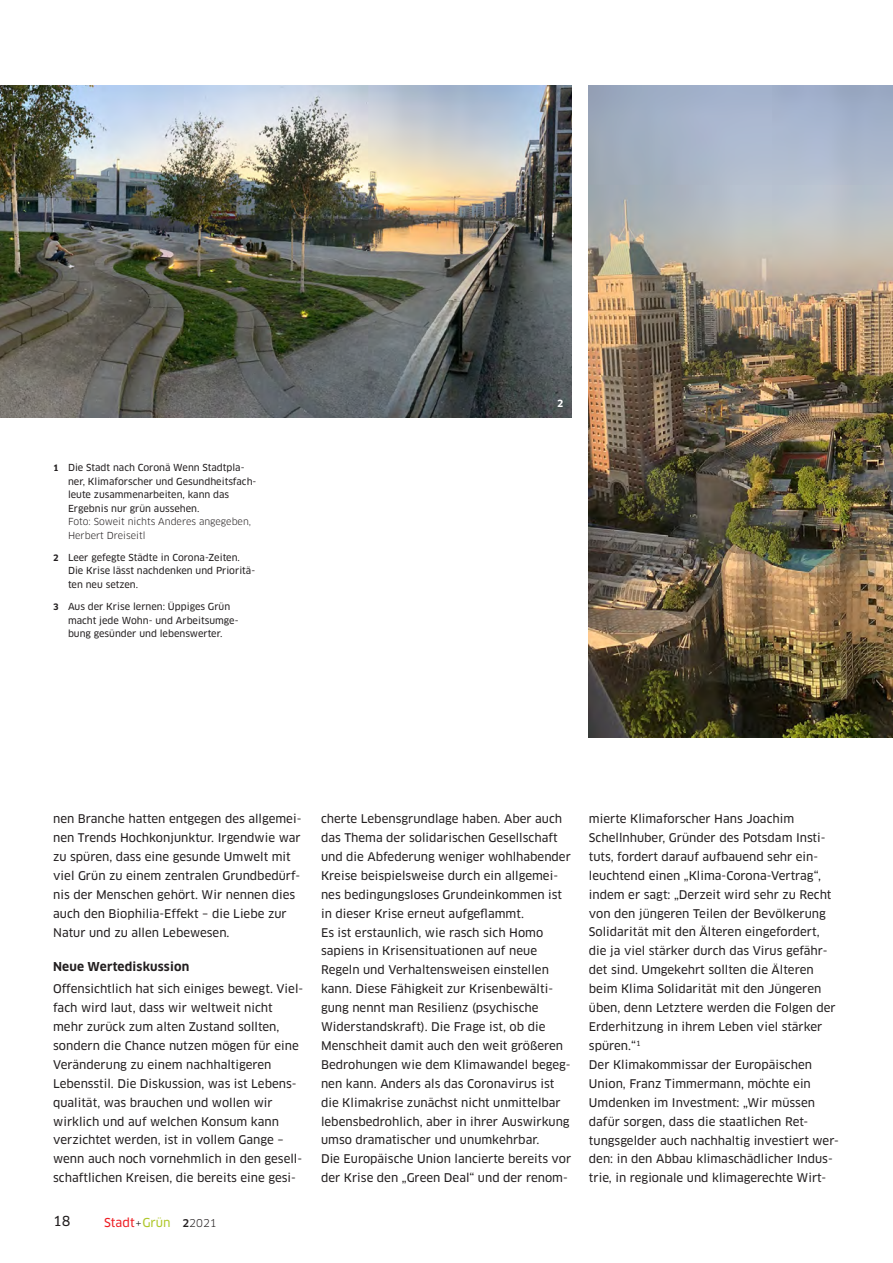
<style>
.page{position:relative;width:893px;height:1263px;background:#fff}
.page>*{position:absolute;margin:0;border:0;box-sizing:border-box;transform-origin:0 0}
.t1{font:13.5px "Clan OT News";color:#231f20}
.t2{font:700 12px "Clan OT";letter-spacing:.015em;color:#231f20}
.t3{font:12px "Clan OT News";color:#ee1d23}
.t4{font:11.7px/18.9px "Clan OT News";color:#231f20}
.t5{font:700 9.75px "Clan OT";color:#fff}
.t6{font:9.45px/13.5px "Clan OT News";color:#231f20}
.t7{font:9.45px/13.5px "Clan OT";color:#231f20}
.s1{font-family:"Clan OT";font-weight:700;font-size:8.7px}
.s2{font-family:"Clan OT";font-size:10.5px;color:#231f20}
.s3{color:#b0c82c}
.s4{font-family:"Clan OT";font-weight:500;font-size:10.5px;color:#231f20}
</style>
<div class="page">
<img style="left:589px;top:85px;width:304px;height:653px">
<img style="left:0;top:85px;width:572px;height:333px">
<p class="t6" style="left:68px;top:462px;width:190px;text-indent:-15px"><span class="s1">1</span> Die Stadt nach Coronä Wenn Stadtpla&shy;ner, Klimaforscher und Gesundheitsfach&shy;leute zusammenarbeiten, kann das Ergebnis nur grün aussehen.</p>
<p class="t7" style="left:68px;top:516px;width:185px">Foto: Soweit nichts Anderes angegeben,<br>Herbert Dreiseitl</p>
<p class="t6" style="left:68px;top:551px;width:189px;text-indent:-15px"><span class="s1">2</span> Leer gefegte Städte in Corona-Zeiten.<br>Die Krise lässt nachdenken und Prioritä&shy;ten neu setzen.</p>
<p class="t6" style="left:68px;top:600px;width:172px;text-indent:-15px"><span class="s1">3</span> Aus der Krise lernen: Üppiges Grün macht jede Wohn- und Arbeitsumge&shy;bung gesünder und lebenswerter.</p>
<p class="t5" style="left:557px;top:399px;width:8px">2</p>
<p class="t4" style="left:53px;top:810px;width:250px">nen Branche hatten entgegen des allgemei&shy;nen Trends Hochkonjunktur. Irgendwie war zu spüren, dass eine gesunde Umwelt mit viel Grün zu einem zentralen Grundbedürf&shy;nis der Menschen gehört. Wir nennen dies auch den Biophilia-Effekt – die Liebe zur Natur und zu allen Lebewesen.</p>
<p class="t2" style="left:53px;top:962px;width:138px">Neue Wertediskussion</p>
<p class="t4" style="left:53px;top:980px;width:252px">Offensichtlich hat sich einiges bewegt. Viel&shy;fach wird laut, dass wir weltweit nicht mehr zurück zum alten Zustand sollten, sondern die Chance nutzen mögen für eine Veränderung zu einem nachhaltigeren Lebensstil. Die Diskussion, was ist Lebens&shy;qualität, was brauchen und wollen wir wirklich und auf welchen Konsum kann verzichtet werden, ist in vollem Gange – wenn auch noch vornehmlich in den gesell&shy;schaftlichen Kreisen, die bereits eine gesi-</p>
<p class="t1" style="left:53px;top:1216px;width:19px">18</p>
<p class="t3" style="left:104px;top:1218px;width:114px">Stadt<span class="s2">+</span><span class="s3">Grün</span> <span class="s4">2</span><span class="s2">2021</span></p>
<p class="t4" style="left:321px;top:810px;width:252px">cherte Lebensgrundlage haben. Aber auch das Thema der solidarischen Gesellschaft und die Abfederung weniger wohlhabender Kreise beispielsweise durch ein allgemei&shy;nes bedingungsloses Grundeinkommen ist in dieser Krise erneut aufgeflammt.<br>Es ist erstaunlich, wie rasch sich Homo sapiens in Krisensituationen auf neue Regeln und Verhaltensweisen einstellen kann. Diese Fähigkeit zur Krisenbewälti&shy;gung nennt man Resilienz (psychische Widerstandskraft). Die Frage ist, ob die Menschheit damit auch den weit größeren Bedrohungen wie dem Klimawandel begeg&shy;nen kann. Anders als das Coronavirus ist die Klimakrise zunächst nicht unmittelbar lebensbedrohlich, aber in ihrer Auswirkung umso dramatischer und unumkehrbar.<br>Die Europäische Union lancierte bereits vor der Krise den „Green Deal“ und der renom-</p>
<p class="t4" style="left:589px;top:810px;width:251px">mierte Klimaforscher Hans Joachim Schellnhuber, Gründer des Potsdam Insti&shy;tuts, fordert darauf aufbauend sehr ein&shy;leuchtend einen „Klima-Corona-Vertrag“, indem er sagt: „Derzeit wird sehr zu Recht von den jüngeren Teilen der Bevölkerung Solidarität mit den Älteren eingefordert, die ja viel stärker durch das Virus gefähr&shy;det sind. Umgekehrt sollten die Älteren beim Klima Solidarität mit den Jüngeren üben, denn Letztere werden die Folgen der Erderhitzung in ihrem Leben viel stärker spüren.“<sup>1<br></sup>Der Klimakommissar der Europäischen Union, Franz Timmermann, möchte ein Umdenken im Investment: „Wir müssen dafür sorgen, dass die staatlichen Ret&shy;tungsgelder auch nachhaltig investiert wer&shy;den: in den Abbau klimaschädlicher Indus&shy;trie, in regionale und klimagerechte Wirt-</p>
</div>
